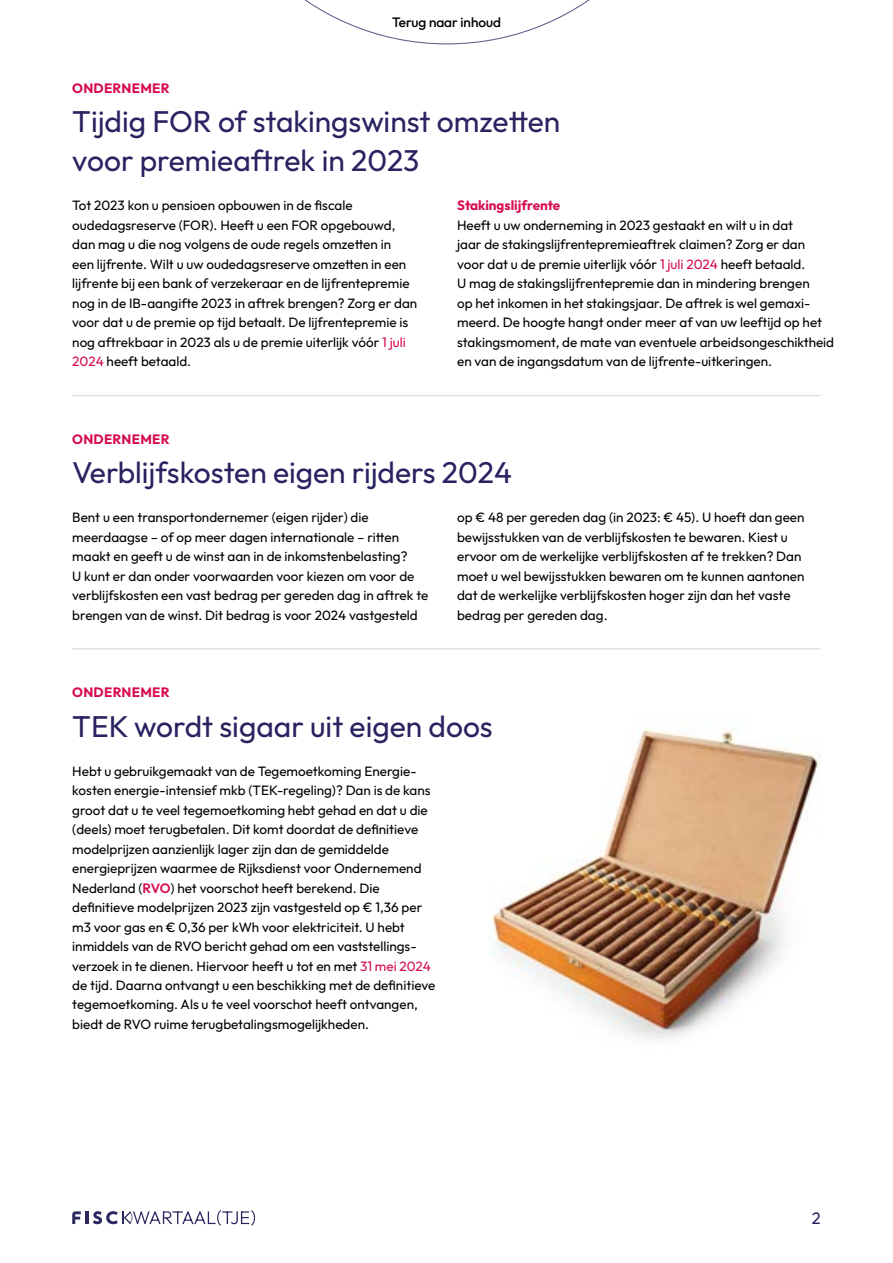
<style>
.page{position:relative;width:893px;height:1263px;background:#fff}
.page>*{position:absolute;margin:0;border:0;box-sizing:border-box;transform-origin:0 0}
.t1{font:30px/39px "Outfit";color:#292461}
.t2{font:16.5px "Outfit";color:#292461}
.t3{font:13.5px/19.5px "Outfit";color:#000}
.t4{font:700 13.5px "Outfit";letter-spacing:.015em;color:#d60a52}
.s1{color:#d60a52}
.s2{font-weight:600;color:#d60a52}
</style>
<div class="page">
<svg style="left:72px;top:1210px;width:183px;height:16px"></svg>
<img style="left:489px;top:728px;width:332px;height:311px">
<svg style="left:304px;top:0;width:286px;height:44px"></svg>
<hr style="left:72px;top:395px;width:749px;height:1px;background:#d4d3df">
<hr style="left:72px;top:648px;width:749px;height:1px;background:#d4d3df">
<p class="t3" style="left:392px;top:12px;width:110px">Terug naar inhoud</p>
<p class="t4" style="left:72px;top:79px;width:99px">ONDERNEMER</p>
<h1 class="t1" style="left:72px;top:103px;width:490px">Tijdig FOR of stakingswinst omzetten voor premieaftrek in 2023</h1>
<p class="t4" style="left:457px;top:196px;width:105px">Stakingslijfrente</p>
<p class="t3" style="left:457px;top:215px;width:379px">Heeft u uw onderneming in 2023 gestaakt en wilt u in dat<br>jaar de stakingslijfrentepremieaftrek claimen? Zorg er dan voor dat u de premie uiterlijk vóór <span class="s1">1 juli 2024</span> heeft betaald.<br>U mag de stakingslijfrentepremie dan in mindering brengen<br>op het inkomen in het stakingsjaar. De aftrek is wel gemaxi&shy;meerd. De hoogte hangt onder meer af van uw leeftijd op het stakingsmoment, de mate van eventuele arbeidsongeschiktheid en van de ingangsdatum van de lijfrente-uitkeringen.</p>
<p class="t3" style="left:72px;top:196px;width:346px">Tot 2023 kon u pensioen opbouwen in de fiscale oudedagsreserve (FOR). Heeft u een FOR opgebouwd, dan mag u die nog volgens de oude regels omzetten in<br>een lijfrente. Wilt u uw oudedagsreserve omzetten in een lijfrente bij een bank of verzekeraar en de lijfrentepremie nog in de IB-aangifte 2023 in aftrek brengen? Zorg er dan voor dat u de premie op tijd betaalt. De lijfrentepremie is nog aftrekbaar in 2023 als u de premie uiterlijk vóór <span class="s1">1 juli 2024</span> heeft betaald.</p>
<p class="t4" style="left:72px;top:430px;width:99px">ONDERNEMER</p>
<h1 class="t1" style="left:72px;top:454px;width:441px">Verblijfskosten eigen rijders 2024</h1>
<p class="t3" style="left:457px;top:508px;width:349px">op € 48 per gereden dag (in 2023: € 45). U hoeft dan geen bewijsstukken van de verblijfskosten te bewaren. Kiest u ervoor om de werkelijke verblijfskosten af te trekken? Dan moet u wel bewijsstukken bewaren om te kunnen aantonen dat de werkelijke verblijfskosten hoger zijn dan het vaste bedrag per gereden dag.</p>
<p class="t3" style="left:72px;top:508px;width:358px">Bent u een transportondernemer (eigen rijder) die meerdaagse – of op meer dagen internationale – ritten maakt en geeft u de winst aan in de inkomstenbelasting?<br>U kunt er dan onder voorwaarden voor kiezen om voor de verblijfskosten een vast bedrag per gereden dag in aftrek te brengen van de winst. Dit bedrag is voor 2024 vastgesteld</p>
<p class="t4" style="left:72px;top:684px;width:99px">ONDERNEMER</p>
<h1 class="t1" style="left:72px;top:707px;width:422px">TEK wordt sigaar uit eigen doos</h1>
<p class="t3" style="left:72px;top:761px;width:365px">Hebt u gebruikgemaakt van de Tegemoetkoming Energie&shy;kosten energie-intensief mkb (TEK-regeling)? Dan is de kans groot dat u te veel tegemoetkoming hebt gehad en dat u die (deels) moet terugbetalen. Dit komt doordat de definitieve modelprijzen aanzienlijk lager zijn dan de gemiddelde energieprijzen waarmee de Rijksdienst voor Ondernemend Nederland (<span class="s2">RVO</span>) het voorschot heeft berekend. Die definitieve modelprijzen 2023 zijn vastgesteld op € 1,36 per m3 voor gas en € 0,36 per kWh voor elektriciteit. U hebt inmiddels van de RVO bericht gehad om een vaststellings&shy;verzoek in te dienen. Hiervoor heeft u tot en met <span class="s1">31 mei 2024 </span>de tijd. Daarna ontvangt u een beschikking met de definitieve tegemoetkoming. Als u te veel voorschot heeft ontvangen, biedt de RVO ruime terugbetalingsmogelijkheden.</p>
<p class="t2" style="left:812px;top:1208px;width:10px">2</p>
</div>
